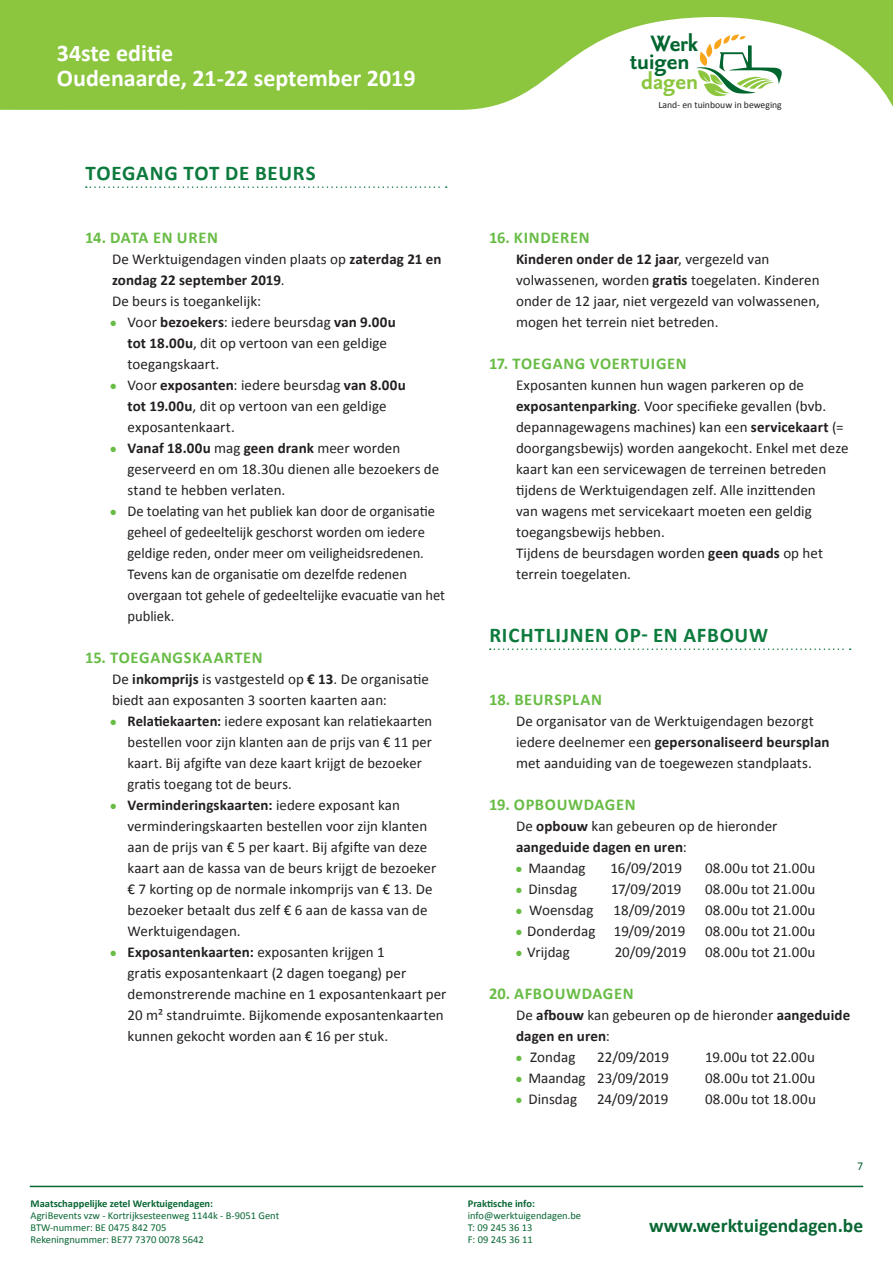
<style>
.page{position:relative;width:893px;height:1263px;background:#fff}
.page>*{position:absolute;margin:0;border:0;box-sizing:border-box;transform-origin:0 0}
.t1{font:700 26.85px "Seria Sans OT";color:#00652e}
.t2{font:700 26.85px "Seria Sans OT";color:#8bc63e}
.t3{font:700 24px/25.5px "Calibri";color:#fff}
.t4{font:700 21px "Calibri";letter-spacing:.035em;color:#0c7a3d}
.t5{font:700 19.5px "Calibri";color:#096733}
.t6{font:700 16.5px "Calibri";letter-spacing:.04em;color:#68bc45}
.t7{font:15px/21px "Calibri";color:#231f20}
.t8{font:12px "Calibri";color:#096733}
.t9{font:10.5px/12px "Calibri";color:#096733}
.t10{font:700 10.5px "Calibri";color:#096733}
.t11{font:9.75px "Calibri";color:#231f20}
.s1{font-weight:700}
.s2{color:#68bc45}
</style>
<div class="page">
<svg style="left:0;top:0;width:893px;height:110px;fill:#8bc63e"></svg>
<svg style="left:696px;top:34px;width:86px;height:63px"></svg>
<hr style="left:30px;top:1186px;width:833px;height:1px;background:#096733">
<svg style="left:86px;top:186px;width:361px;height:2px"></svg>
<svg style="left:490px;top:648px;width:361px;height:2px"></svg>
<h2 class="t3" style="left:57px;top:39px;width:360px">34ste editie<br>Oudenaarde, 21-22 september 2019</h2>
<h1 class="t1" style="left:651px;top:30px;width:49px">Werk</h1>
<h1 class="t1" style="left:630px;top:48px;width:61px">tuigen</h1>
<h1 class="t2" style="left:641px;top:68px;width:58px">dagen</h1>
<p class="t11" style="left:658px;top:99px;width:125px">Land- en tuinbouw in beweging</p>
<h3 class="t4" style="left:85px;top:160px;width:232px">TOEGANG TOT DE BEURS</h3>
<p class="t6" style="left:85px;top:227px;width:134px">14. DATA EN UREN</p>
<p class="t7" style="left:112px;top:248px;width:331px">De Werktuigendagen vinden plaats op <span class="s1">zaterdag 21 en zondag 22 september 2019</span>.<br>De beurs is toegankelijk:</p>
<p class="t7" style="left:128px;top:311px;width:270px;text-indent:-17px"><span class="s2">●</span> Voor <span class="s1">bezoekers</span>: iedere beursdag <span class="s1">van 9.00u tot 18.00u</span>, dit op vertoon van een geldige toegangskaart.</p>
<p class="t7" style="left:128px;top:374px;width:280px;text-indent:-17px"><span class="s2">●</span> Voor <span class="s1">exposanten</span>: iedere beursdag <span class="s1">van 8.00u tot 19.00u</span>, dit op vertoon van een geldige exposantenkaart.</p>
<p class="t7" style="left:128px;top:437px;width:313px;text-indent:-17px"><span class="s2">●</span> <span class="s1">Vanaf 18.00u</span> mag <span class="s1">geen drank</span> meer worden geserveerd en om 18.30u dienen alle bezoekers de stand te hebben verlaten.</p>
<p class="t7" style="left:128px;top:500px;width:319px;text-indent:-17px"><span class="s2">●</span> De toelating van het publiek kan door de organisatie geheel of gedeeltelijk geschorst worden om iedere geldige reden, onder meer om veiligheidsredenen.<br>Tevens kan de organisatie om dezelfde redenen overgaan tot gehele of gedeeltelijke evacuatie van het publiek.</p>
<p class="t6" style="left:85px;top:647px;width:179px">15. TOEGANGSKAARTEN</p>
<p class="t7" style="left:112px;top:668px;width:318px">De <span class="s1">inkomprijs</span> is vastgesteld op <span class="s1">€ 13</span>. De organisatie biedt aan exposanten 3 soorten kaarten aan:</p>
<p class="t7" style="left:128px;top:710px;width:306px;text-indent:-17px"><span class="s2">●</span> <span class="s1">Relatiekaarten:</span> iedere exposant kan relatiekaarten bestellen voor zijn klanten aan de prijs van € 11 per kaart. Bij afgifte van deze kaart krijgt de bezoeker gratis toegang tot de beurs.</p>
<p class="t7" style="left:128px;top:794px;width:310px;text-indent:-17px"><span class="s2">●</span> <span class="s1">Verminderingskaarten:</span> iedere exposant kan verminderingskaarten bestellen voor zijn klanten aan de prijs van € 5 per kaart. Bij afgifte van deze kaart aan de kassa van de beurs krijgt de bezoeker € 7 korting op de normale inkomprijs van € 13. De bezoeker betaalt dus zelf € 6 aan de kassa van de Werktuigendagen.</p>
<p class="t7" style="left:128px;top:941px;width:320px;text-indent:-17px"><span class="s2">●</span> <span class="s1">Exposantenkaarten:</span> exposanten krijgen 1<br>gratis exposantenkaart (2 dagen toegang) per demonstrerende machine en 1 exposantenkaart per 20 m² standruimte. Bijkomende exposantenkaarten kunnen gekocht worden aan € 16 per stuk.</p>
<p class="t6" style="left:489px;top:227px;width:102px">16. KINDEREN</p>
<p class="t7" style="left:516px;top:248px;width:306px"><span class="s1">Kinderen onder de 12 jaar</span>, vergezeld van volwassenen, worden <span class="s1">gratis</span> toegelaten. Kinderen onder de 12 jaar, niet vergezeld van volwassenen, mogen het terrein niet betreden.</p>
<p class="t6" style="left:489px;top:353px;width:199px">17. TOEGANG VOERTUIGEN</p>
<p class="t7" style="left:516px;top:374px;width:334px">Exposanten kunnen hun wagen parkeren op de <span class="s1">exposantenparking</span>. Voor specifieke gevallen (bvb. depannagewagens machines) kan een <span class="s1">servicekaart</span> (= doorgangsbewijs) worden aangekocht. Enkel met deze kaart kan een servicewagen de terreinen betreden tijdens de Werktuigendagen zelf. Alle inzittenden<br>van wagens met servicekaart moeten een geldig toegangsbewijs hebben.<br>Tijdens de beursdagen worden <span class="s1">geen quads</span> op het terrein toegelaten.</p>
<h3 class="t4" style="left:489px;top:622px;width:280px">RICHTLIJNEN OP- EN AFBOUW</h3>
<p class="t6" style="left:489px;top:689px;width:114px">18. BEURSPLAN</p>
<p class="t7" style="left:516px;top:710px;width:315px">De organisator van de Werktuigendagen bezorgt iedere deelnemer een <span class="s1">gepersonaliseerd beursplan </span>met aanduiding van de toegewezen standplaats.</p>
<p class="t6" style="left:489px;top:794px;width:148px">19. OPBOUWDAGEN</p>
<p class="t7" style="left:516px;top:815px;width:263px">De <span class="s1">opbouw</span> kan gebeuren op de hieronder <span class="s1">aangeduide dagen en uren</span>:</p>
<p class="t7" style="left:516px;top:857px;width:71px"><span class="s2">●</span> Maandag</p>
<p class="t7" style="left:611px;top:857px;width:73px">16/09/2019</p>
<p class="t7" style="left:705px;top:857px;width:112px">08.00u tot 21.00u</p>
<p class="t7" style="left:516px;top:878px;width:63px"><span class="s2">●</span> Dinsdag</p>
<p class="t7" style="left:611px;top:878px;width:72px">17/09/2019</p>
<p class="t7" style="left:705px;top:878px;width:112px">08.00u tot 21.00u</p>
<p class="t7" style="left:516px;top:899px;width:79px"><span class="s2">●</span> Woensdag</p>
<p class="t7" style="left:614px;top:899px;width:73px">18/09/2019</p>
<p class="t7" style="left:705px;top:899px;width:112px">08.00u tot 21.00u</p>
<p class="t7" style="left:516px;top:920px;width:171px"><span class="s2">●</span> Donderdag 19/09/2019</p>
<p class="t7" style="left:705px;top:920px;width:112px">08.00u tot 21.00u</p>
<p class="t7" style="left:516px;top:941px;width:55px"><span class="s2">●</span> Vrijdag</p>
<p class="t7" style="left:615px;top:941px;width:202px">20/09/2019 08.00u tot 21.00u</p>
<p class="t6" style="left:489px;top:983px;width:146px">20. AFBOUWDAGEN</p>
<p class="t7" style="left:516px;top:1004px;width:336px">De <span class="s1">afbouw</span> kan gebeuren op de hieronder <span class="s1">aangeduide dagen en uren</span>:</p>
<p class="t7" style="left:516px;top:1046px;width:61px"><span class="s2">●</span> Zondag</p>
<p class="t7" style="left:597px;top:1046px;width:74px">22/09/2019</p>
<p class="t7" style="left:705px;top:1046px;width:111px">19.00u tot 22.00u</p>
<p class="t7" style="left:516px;top:1067px;width:154px"><span class="s2">●</span> Maandag 23/09/2019</p>
<p class="t7" style="left:705px;top:1067px;width:112px">08.00u tot 21.00u</p>
<p class="t7" style="left:516px;top:1088px;width:63px"><span class="s2">●</span> Dinsdag</p>
<p class="t7" style="left:597px;top:1088px;width:73px">24/09/2019</p>
<p class="t7" style="left:705px;top:1088px;width:112px">08.00u tot 18.00u</p>
<p class="t10" style="left:31px;top:1197px;width:184px">Maatschappelijke zetel Werktuigendagen:</p>
<p class="t9" style="left:31px;top:1209px;width:250px">AgriBevents vzw - Kortrijksesteenweg 1144k - B-9051 Gent<br>BTW-nummer: BE 0475 842 705<br>Rekeningnummer: BE77 7370 0078 5642</p>
<p class="t10" style="left:468px;top:1197px;width:69px">Praktische info:</p>
<p class="t9" style="left:468px;top:1209px;width:115px">info@werktuigendagen.be<br>T: 09 245 36 13<br>F: 09 245 36 11</p>
<p class="t8" style="left:857px;top:1158px;width:8px">7</p>
<h3 class="t5" style="left:649px;top:1213px;width:215px">www.werktuigendagen.be</h3>
</div>
